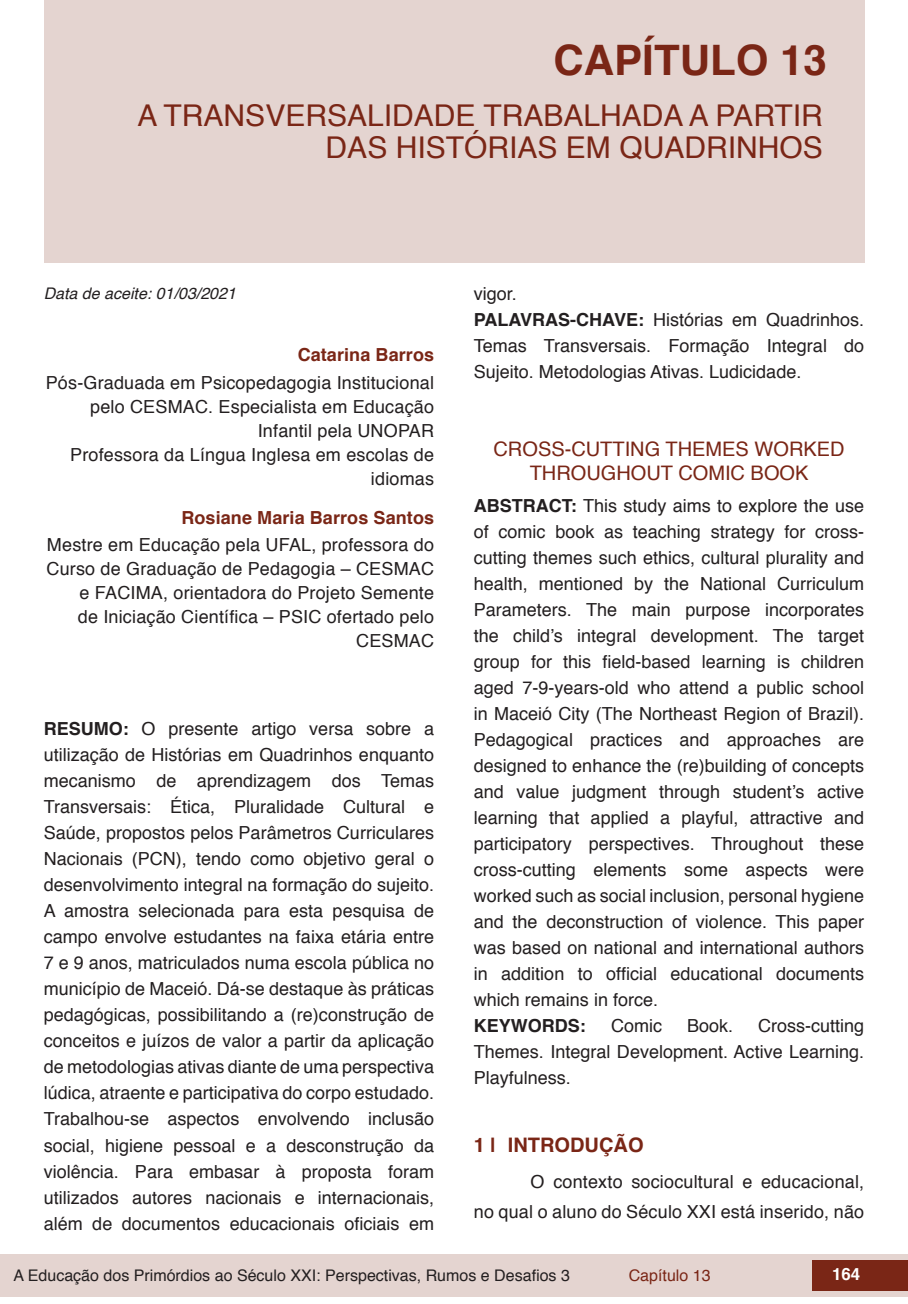
<style>
.page{position:relative;width:908px;height:1304px;background:#fff}
.page>*{position:absolute;margin:0;border:0;box-sizing:border-box;transform-origin:0 0}
.capítulos{font:700 42px "Helvetica";color:#7a2616}
.nome_artigos{font:30px/32px "Helvetica";color:#7a2616;text-align:right}
.título_Inglês{font:20px/24px "Helvetica";color:#7a2616;text-align:center}
.t1{font:700 20px "Helvetica";color:#7a2616}
.Resumos_e_PC_TXT{font:18px/26px "Helvetica";color:#231f20;text-align:justify}
.info_autores{font:18px/24px "Helvetica";letter-spacing:.01em;color:#231f20;text-align:right}
.txt{font:18px/30px "Helvetica";letter-spacing:.01em;color:#231f20;text-align:right}
.nome_autores{font:700 18px "Helvetica";letter-spacing:.005em;color:#7a2616}
.Resumos_e_PC_TXT-2{font:700 18px "Helvetica";color:#231f20}
.t2{font:700 16.8px "Helvetica";color:#fff}
.t3{font:16px "Helvetica";color:#231f20}
.t4{font:italic 16px "Helvetica";color:#231f20}
.t5{font:16px "Helvetica";color:#7a2616}
.s1{font-weight:700}
</style>
<div class="page">
<div style="left:0;top:1254px;width:906px;height:43px;background:#e4d4d0"></div>
<div style="left:812px;top:1261px;width:95px;height:30px;background:#7a2616"></div>
<div style="left:44px;top:0;width:819px;height:263px;background:#e4d4d0"></div>
<p class="capítulos" style="left:553px;top:26px;width:275px">CAPÍTULO 13</p>
<p class="nome_artigos" style="left:137px;top:101px;width:686px">A TRANSVERSALIDADE TRABALHADA A PARTIR<br>DAS HISTÓRIAS EM QUADRINHOS</p>
<p class="t4" style="left:44px;top:280px;width:194px">Data de aceite: 01/03/2021</p>
<p class="nome_autores" style="left:297px;top:341px;width:138px">Catarina Barros</p>
<p class="info_autores" style="left:46px;top:371px;width:389px">Pós-Graduada em Psicopedagogia Institucional pelo CESMAC. Especialista em Educação<br>Infantil pela UNOPAR</p>
<p class="info_autores" style="left:70px;top:443px;width:365px">Professora da Língua Inglesa em escolas de idiomas</p>
<p class="nome_autores" style="left:181px;top:503px;width:254px">Rosiane Maria Barros Santos</p>
<p class="info_autores" style="left:46px;top:534px;width:389px">Mestre em Educação pela UFAL, professora do Curso de Graduação de Pedagogia – CESMAC e FACIMA, orientadora do Projeto Semente<br>de Iniciação Científica – PSIC ofertado pelo CESMAC</p>
<p class="Resumos_e_PC_TXT" style="left:44px;top:717px;width:392px"><span class="s1">RESUMO:</span> O presente artigo versa sobre a utilização de Histórias em Quadrinhos enquanto mecanismo de aprendizagem dos Temas Transversais: Ética, Pluralidade Cultural e Saúde, propostos pelos Parâmetros Curriculares Nacionais (PCN), tendo como objetivo geral o desenvolvimento integral na formação do sujeito.<br>A amostra selecionada para esta pesquisa de campo envolve estudantes na faixa etária entre 7 e 9 anos, matriculados numa escola pública no município de Maceió. Dá-se destaque às práticas pedagógicas, possibilitando a (re)construção de conceitos e juízos de valor a partir da aplicação de metodologias ativas diante de uma perspectiva lúdica, atraente e participativa do corpo estudado.<br>Trabalhou-se aspectos envolvendo inclusão social, higiene pessoal e a desconstrução da violência. Para embasar à proposta foram utilizados autores nacionais e internacionais, além de documentos educacionais oficiais em</p>
<p class="Resumos_e_PC_TXT" style="left:473px;top:281px;width:45px">vigor.</p>
<p class="Resumos_e_PC_TXT" style="left:473px;top:307px;width:392px"><span class="s1">PALAVRAS-CHAVE:</span> Histórias em Quadrinhos.<br>Temas Transversais. Formação Integral do Sujeito. Metodologias Ativas. Ludicidade.</p>
<p class="título_Inglês" style="left:493px;top:438px;width:352px">CROSS-CUTTING THEMES WORKED<br>THROUGHOUT COMIC BOOK</p>
<p class="Resumos_e_PC_TXT" style="left:473px;top:493px;width:392px"><span class="s1">ABSTRACT:</span> This study aims to explore the use of comic book as teaching strategy for cross&shy;cutting themes such ethics, cultural plurality and health, mentioned by the National Curriculum Parameters. The main purpose incorporates the child’s integral development. The target group for this field-based learning is children aged 7-9-years-old who attend a public school in Maceió City (The Northeast Region of Brazil).<br>Pedagogical practices and approaches are designed to enhance the (re)building of concepts and value judgment through student’s active learning that applied a playful, attractive and participatory perspectives. Throughout these cross-cutting elements some aspects were worked such as social inclusion, personal hygiene and the deconstruction of violence. This paper was based on national and international authors in addition to official educational documents which remains in force.</p>
<p class="Resumos_e_PC_TXT-2" style="left:473px;top:1011px;width:113px">KEYWORDS:</p>
<p class="Resumos_e_PC_TXT" style="left:610px;top:1013px;width:52px">Comic</p>
<p class="Resumos_e_PC_TXT" style="left:686px;top:1013px;width:48px">Book.</p>
<p class="Resumos_e_PC_TXT" style="left:473px;top:1013px;width:392px;text-indent:284px">Cross-cutting Themes. Integral Development. Active Learning.<br>Playfulness.</p>
<p class="t1" style="left:473px;top:1129px;width:171px">1 | INTRODUÇÃO</p>
<p class="txt" style="left:473px;top:1167px;width:392px">O contexto sociocultural e educacional,<br>no qual o aluno do Século XXI está inserido, não</p>
<p class="t3" style="left:14px;top:1263px;width:557px">A Educação dos Primórdios ao Século XXI: Perspectivas, Rumos e Desafios 3</p>
<p class="t5" style="left:628px;top:1263px;width:83px">Capítulo 13</p>
<p class="t2" style="left:831px;top:1261px;width:30px">164</p>
</div>
